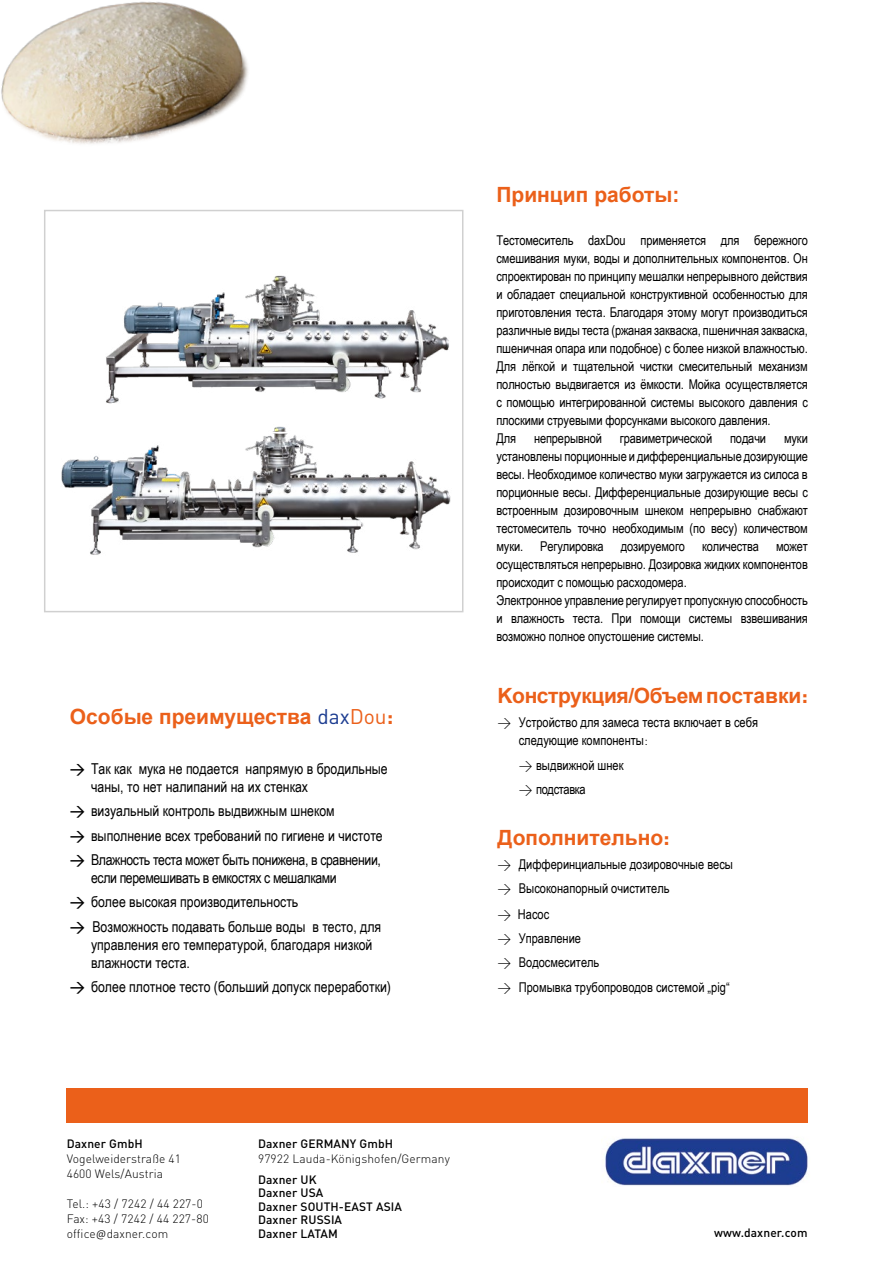
<style>
.page{position:relative;width:893px;height:1263px;background:#fff}
.page>*{position:absolute;margin:0;border:0;box-sizing:border-box;transform-origin:0 0}
.t1{font:700 21px "Arial";color:#eb601a}
.t2{font:700 21px "Arial";letter-spacing:-.02em;color:#eb601a}
.t3{font:15px/18px "Arial Narrow";color:#000}
.t4{font:15px/18px "Arial Narrow";letter-spacing:-.025em;color:#000}
.t5{font:13.5px/18px "Arial Narrow";letter-spacing:-.01em;color:#000}
.t6{font:300 12px/15px "DINOT";letter-spacing:.01em;color:#000}
.t7{font:500 12px/13.5px "DINOT";letter-spacing:.01em;color:#000}
.s1{font-family:"DINOT";font-weight:400;color:#1d3d91}
.s2{font-family:"DINOT";font-weight:400}
.s3{font-family:"DINOT"}
.s4{font-family:"DINOT";font-weight:500}
.s5{font-family:"DINOT";font-weight:300}
.s6{font-family:"Calibri"}
</style>
<div class="page">
<div style="left:67px;top:1089px;width:741px;height:34px;background:#eb601a"></div>
<img style="left:61px;top:426px;width:390px;height:129px">
<img style="left:106px;top:275px;width:343px;height:129px">
<div style="left:44px;top:237px;width:420px;height:196px;border:2px solid #fff"></div>
<div style="left:44px;top:210px;width:419px;height:402px;border:2px solid #d0d0d0"></div>
<img style="left:605px;top:1137px;width:203px;height:49px">
<img style="left:1px;top:1px;width:333px;height:252px">
<h1 class="t1" style="left:70px;top:702px;width:325px">Особые преимущества <span class="s1">dax</span><span class="s2">Dou</span><span class="s3">:</span></h1>
<p class="t3" style="left:91px;top:759px;width:298px;text-indent:-21px"><span class="s4">→</span> Так как мука не подается напрямую в бродильные чаны, то нет налипаний на их стенках</p>
<p class="t3" style="left:70px;top:801px;width:266px"><span class="s4">→</span> визуальный контроль выдвижным шнеком</p>
<p class="t3" style="left:70px;top:826px;width:314px"><span class="s4">→</span> выполнение всех требований по гигиене и чистоте</p>
<p class="t4" style="left:91px;top:850px;width:291px;text-indent:-21px"><span class="s4">→</span> Влажность теста может быть понижена, в сравнении, если перемешивать в емкостях с мешалками</p>
<p class="t3" style="left:70px;top:892px;width:230px"><span class="s4">→</span> более высокая производительность</p>
<p class="t3" style="left:91px;top:917px;width:292px;text-indent:-21px"><span class="s4">→</span> Возможность подавать больше воды в тесто, для управления его температурой, благодаря низкой влажности теста.</p>
<p class="t3" style="left:70px;top:977px;width:323px"><span class="s4">→</span> более плотное тесто (больший допуск переработки)</p>
<h1 class="t1" style="left:496px;top:180px;width:184px">Принцип работы:</h1>
<p class="t5" style="left:496px;top:231px;width:313px">Тестомеситель daxDou применяется для бережного смешивания муки, воды и дополнительных компонентов. Он спроектирован по принципу мешалки непрерывного действия и обладает специальной конструктивной особенностью для приготовления теста. Благодаря этому могут производиться различные виды теста (ржаная закваска, пшеничная закваска, пшеничная опара или подобное) c более низкой влажностью.<br>Для лёгкой и тщательной чистки смесительный механизм полностью выдвигается из ёмкости. Мойка осуществляется с помощью интегрированной системы высокого давления с плоскими струевыми форсунками высокого давления.<br>Для</p>
<p class="t5" style="left:534px;top:429px;width:69px">непрерывной</p>
<p class="t5" style="left:620px;top:429px;width:94px">гравиметрической</p>
<p class="t5" style="left:730px;top:429px;width:38px">подачи</p>
<p class="t5" style="left:496px;top:429px;width:313px;text-align:justify;text-indent:288px">муки установлены порционные и дифференциальные дозирующие весы. Необходимое количество муки загружается из силоса в порционные весы. Дифференциальные дозирующие весы с встроенным дозировочным шнеком непрерывно снабжают тестомеситель точно необходимым (по весу) количеством муки.</p>
<p class="t5" style="left:540px;top:537px;width:65px">Регулировка</p>
<p class="t5" style="left:621px;top:537px;width:66px">дозируемого</p>
<p class="t5" style="left:702px;top:537px;width:58px">количества</p>
<p class="t5" style="left:496px;top:537px;width:313px;text-indent:280px">может осуществляться непрерывно. Дозировка жидких компонентов происходит с помощью расходомера.<br>Электронное управление регулирует пропускную способность и влажность теста. При помощи системы взвешивания возможно полное опустошение системы.</p>
<h1 class="t2" style="left:497px;top:681px;width:312px">Koнструкция/Объем поставки<span class="s3">:</span></h1>
<p class="t5" style="left:519px;top:713px;width:241px;text-indent:-21px"><span class="s5">→</span> Устройство для замеса теста включает в себя следующие компоненты<span class="s5">:</span></p>
<p class="t5" style="left:519px;top:755px;width:106px"><span class="s5">→</span> выдвижной шнек</p>
<p class="t5" style="left:519px;top:780px;width:68px"><span class="s5">→</span> подставка</p>
<h1 class="t1" style="left:497px;top:822px;width:174px">Дополнительно<span class="s3">:</span></h1>
<p class="t5" style="left:497px;top:855px;width:237px"><span class="s5">→</span> Дифферинциальные дозировочные весы</p>
<p class="t5" style="left:497px;top:879px;width:174px"><span class="s5">→</span> Высоконапорный очиститель</p>
<p class="t5" style="left:497px;top:904px;width:53px"><span class="s5">→</span> Насос</p>
<p class="t5" style="left:497px;top:929px;width:85px"><span class="s5">→</span> Управление</p>
<p class="t5" style="left:497px;top:953px;width:103px"><span class="s5">→</span> Водосмеситель</p>
<p class="t5" style="left:497px;top:977px;width:234px"><span class="s5">→</span> Промывка трубопроводов системой „pig“</p>
<p class="t7" style="left:67px;top:1136px;width:77px">Daxner GmbH</p>
<p class="t6" style="left:67px;top:1151px;width:116px">Vogelweiderstraße 41<br>4600 Wels/Austria</p>
<p class="t6" style="left:67px;top:1196px;width:144px">Tel.: +43 / 7242 / 44 227-0<br>Fax: +43 / 7242 / 44 227-80 office<span class="s6">@</span>daxner.com</p>
<p class="t7" style="left:258px;top:1136px;width:136px">Daxner GERMANY GmbH</p>
<p class="t6" style="left:258px;top:1151px;width:193px">97922 Lauda-Königshofen/Germany</p>
<p class="t7" style="left:258px;top:1172px;width:145px">Daxner UK<br>Daxner USA<br>Daxner SOUTH-EAST ASIA<br>Daxner RUSSIA<br>Daxner LATAM</p>
<p class="t7" style="left:714px;top:1226px;width:95px">www.daxner.com</p>
</div>
